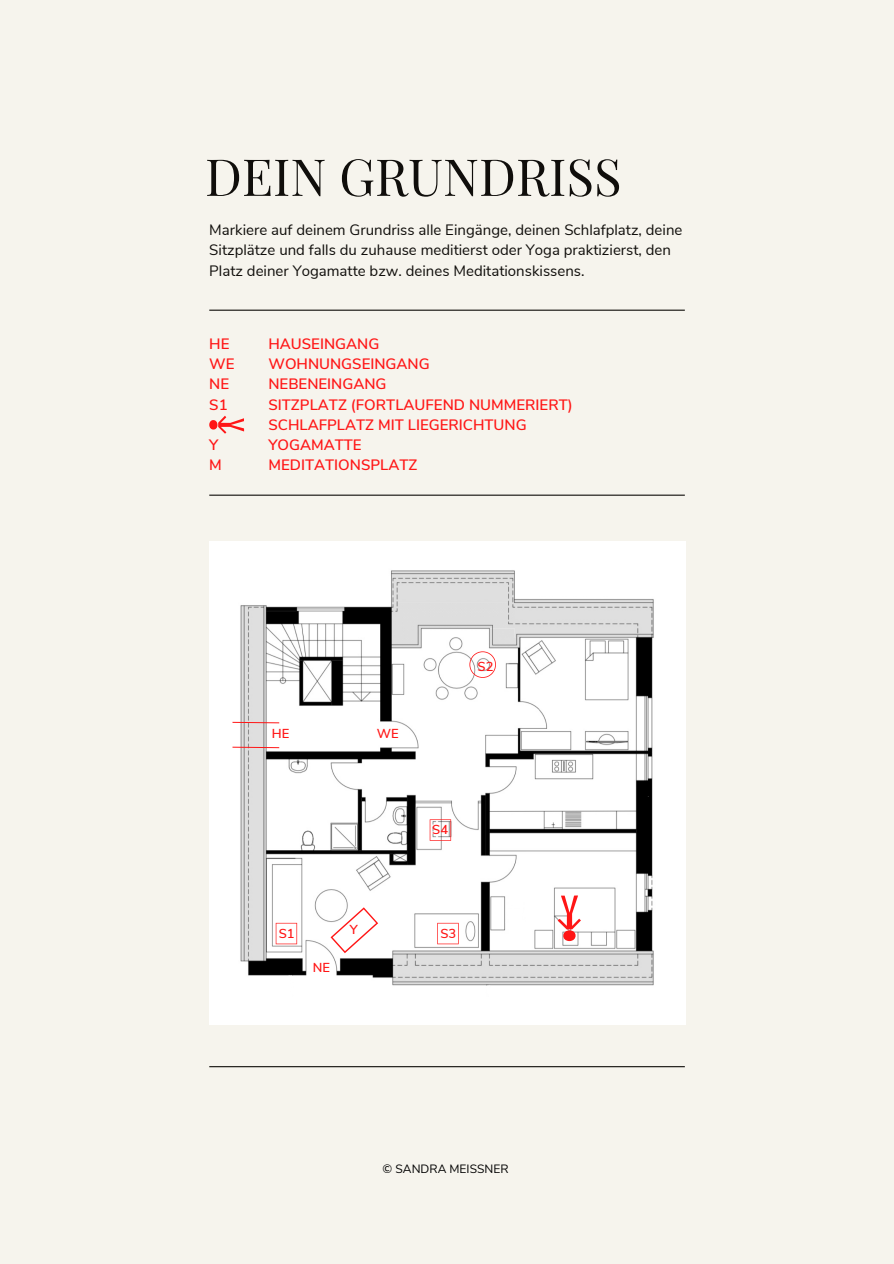
<style>
.page{position:relative;width:894px;height:1264px;background:#fff}
.page>*{position:absolute;margin:0;border:0;box-sizing:border-box;transform-origin:0 0}
.t1{font:51px "Playfair Display";color:#100e0b}
.t2{font:15px/20.2px "Nunito Sans";color:#100e0b}
.t3{font:600 15px "Nunito Sans";color:#ff1616}
.t4{font:600 12.9px "Nunito Sans";color:#ff1616}
.t5{font:12px "Nunito Sans";color:#000}
</style>
<div class="page">
<div style="left:0;top:0;width:893px;height:1263px;background:#f6f4ed"></div>
<hr style="left:209px;top:1066px;width:475px;height:1px;background:#100e0b">
<hr style="left:209px;top:309px;width:475px;height:2px;background:#100e0b">
<svg style="left:209px;top:415px;width:35px;height:19px"></svg>
<img style="left:209px;top:541px;width:476px;height:483px">
<svg style="left:231px;top:721px;width:49px;height:2px"></svg>
<svg style="left:231px;top:746px;width:49px;height:2px"></svg>
<svg style="left:469px;top:651px;width:27px;height:27px"></svg>
<svg style="left:330px;top:907px;width:48px;height:46px;background:#fdeaea"></svg>
<svg style="left:276px;top:922px;width:21px;height:22px"></svg>
<svg style="left:429px;top:819px;width:22px;height:21px"></svg>
<svg style="left:437px;top:922px;width:21px;height:22px"></svg>
<svg style="left:557px;top:895px;width:23px;height:46px"></svg>
<hr style="left:209px;top:494px;width:475px;height:2px;background:#100e0b">
<p class="t1" style="left:205px;top:141px;width:418px">DEIN GRUNDRISS</p>
<p class="t2" style="left:209px;top:220px;width:474px">Markiere auf deinem Grundriss alle Eingänge, deinen Schlafplatz, deine<br>Sitzplätze und falls du zuhause meditierst oder Yoga praktizierst, den<br>Platz deiner Yogamatte bzw. deines Meditationskissens.</p>
<p class="t3" style="left:209px;top:333px;width:22px">HE</p>
<p class="t3" style="left:209px;top:354px;width:27px">WE</p>
<p class="t3" style="left:209px;top:374px;width:21px">NE</p>
<p class="t3" style="left:209px;top:394px;width:20px">S1</p>
<p class="t3" style="left:209px;top:435px;width:11px">Y</p>
<p class="t3" style="left:209px;top:455px;width:14px">M</p>
<p class="t3" style="left:268px;top:333px;width:112px">HAUSEINGANG</p>
<p class="t3" style="left:268px;top:354px;width:163px">WOHNUNGSEINGANG</p>
<p class="t3" style="left:268px;top:374px;width:119px">NEBENEINGANG</p>
<p class="t3" style="left:268px;top:394px;width:306px">SITZPLATZ (FORTLAUFEND NUMMERIERT)</p>
<p class="t3" style="left:268px;top:414px;width:260px">SCHLAFPLATZ MIT LIEGERICHTUNG</p>
<p class="t3" style="left:268px;top:435px;width:95px">YOGAMATTE</p>
<p class="t3" style="left:268px;top:455px;width:150px">MEDITATIONSPLATZ</p>
<p class="t4" style="left:272px;top:724px;width:19px">HE</p>
<p class="t4" style="left:376px;top:724px;width:23px">WE</p>
<p class="t4" style="left:477px;top:658px;width:17px">S2</p>
<p class="t4" style="left:432px;top:821px;width:17px">S4</p>
<p class="t4" style="left:350px;top:921px;width:9px">Y</p>
<p class="t4" style="left:279px;top:924px;width:17px">S1</p>
<p class="t4" style="left:440px;top:924px;width:17px">S3</p>
<p class="t4" style="left:312px;top:959px;width:19px">NE</p>
<p class="t5" style="left:382px;top:1160px;width:127px">© SANDRA MEISSNER</p>
</div>
